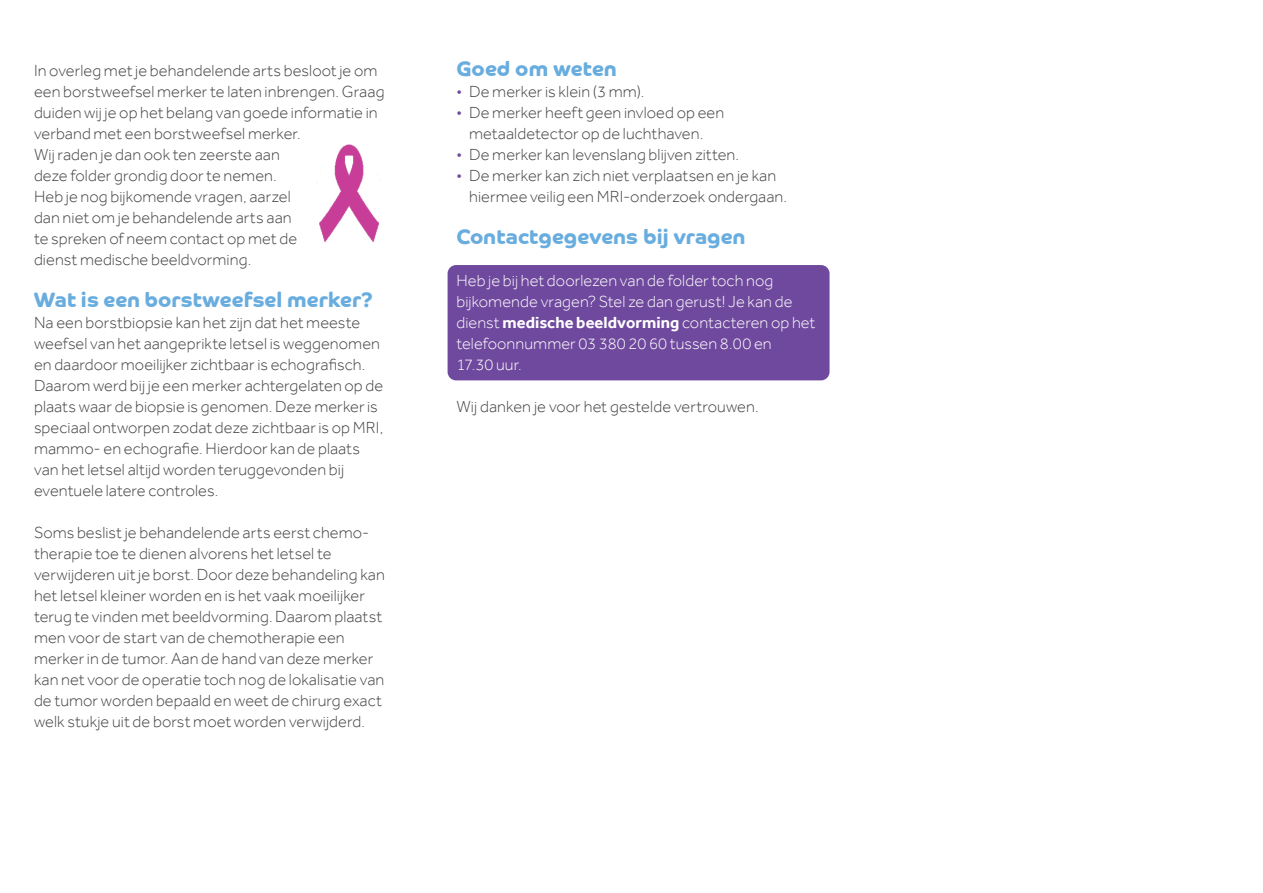
<style>
.page{position:relative;width:1263px;height:893px;background:#fff}
.page>*{position:absolute;margin:0;border:0;box-sizing:border-box;transform-origin:0 0}
.t1{font:700 21px "Co Headline";letter-spacing:.005em;color:#69addf}
.t2{font:300 16.5px/21px "Effra";letter-spacing:.005em;color:#414243}
.t3{font:300 16.5px/21px "Effra";letter-spacing:.005em;color:#fff}
.s1{color:#6f499d}
.s2{font-weight:700}
</style>
<div class="page">
<div style="left:448px;top:265px;width:381px;height:115px;background:#6f499d;border-radius:9px"></div>
<img style="left:311px;top:144px;width:69px;height:98px">
<p class="t2" style="left:34px;top:60px;width:352px">In overleg met je behandelende arts besloot je om een borstweefsel merker te laten inbrengen. Graag duiden wij je op het belang van goede informatie in verband met een borstweefsel merker.<br>Wij raden je dan ook ten zeerste aan<br>deze folder grondig door te nemen.<br>Heb je nog bijkomende vragen, aarzel<br>dan niet om je behandelende arts aan<br>te spreken of neem contact op met de<br>dienst medische beeldvorming.</p>
<p class="t1" style="left:34px;top:288px;width:340px">Wat is een borstweefsel merker?</p>
<p class="t2" style="left:34px;top:312px;width:351px">Na een borstbiopsie kan het zijn dat het meeste weefsel van het aangeprikte letsel is weggenomen en daardoor moeilijker zichtbaar is echografisch.<br>Daarom werd bij je een merker achtergelaten op de plaats waar de biopsie is genomen. Deze merker is speciaal ontworpen zodat deze zichtbaar is op MRI, mammo- en echografie. Hierdoor kan de plaats van het letsel altijd worden teruggevonden bij eventuele latere controles.</p>
<p class="t2" style="left:34px;top:522px;width:352px">Soms beslist je behandelende arts eerst chemo&shy;therapie toe te dienen alvorens het letsel te verwijderen uit je borst. Door deze behandeling kan het letsel kleiner worden en is het vaak moeilijker terug te vinden met beeldvorming. Daarom plaatst men voor de start van de chemotherapie een merker in de tumor. Aan de hand van deze merker kan net voor de operatie toch nog de lokalisatie van de tumor worden bepaald en weet de chirurg exact welk stukje uit de borst moet worden verwijderd.</p>
<p class="t1" style="left:456px;top:57px;width:162px">Goed om weten</p>
<p class="t2" style="left:456px;top:81px;width:189px"><span class="s1">•</span> De merker is klein (3 mm).</p>
<p class="t2" style="left:456px;top:102px;width:269px;text-align:center"><span class="s1">•</span> De merker heeft geen invloed op een metaaldetector op de luchthaven.</p>
<p class="t2" style="left:456px;top:144px;width:284px"><span class="s1">•</span> De merker kan levenslang blijven zitten.</p>
<p class="t2" style="left:469px;top:165px;width:320px;text-indent:-13px"><span class="s1">•</span> De merker kan zich niet verplaatsen en je kan hiermee veilig een MRI-onderzoek ondergaan.</p>
<p class="t1" style="left:456px;top:225px;width:291px">Contactgegevens bij vragen</p>
<p class="t3" style="left:456px;top:270px;width:360px">Heb je bij het doorlezen van de folder toch nog bijkomende vragen? Stel ze dan gerust! Je kan de dienst <span class="s2">medische beeldvorming</span> contacteren op het telefoonnummer 03 380 20 60 tussen 8.00 en<br>17.30 uur.</p>
<p class="t2" style="left:456px;top:396px;width:304px">Wij danken je voor het gestelde vertrouwen.</p>
</div>
